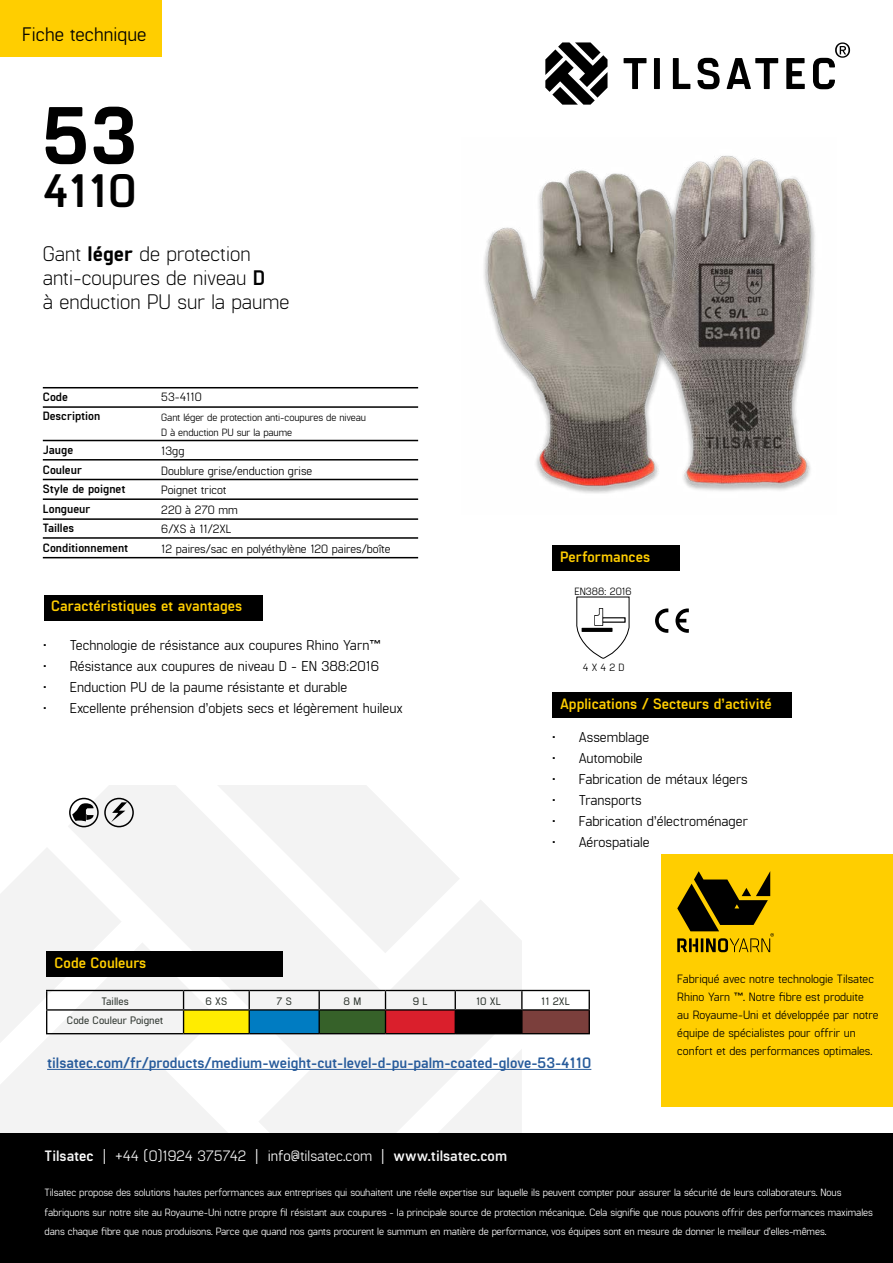
<style>
.page{position:relative;width:893px;height:1263px;background:#fff}
.page>*{position:absolute;margin:0;border:0;box-sizing:border-box;transform-origin:0 0}
.t1{font:800 81px "Manifold CF";color:#000}
.t2{font:700 46.8px "Manifold CF";color:#000}
.t3{font:300 21px/24px "Manifold CF";color:#000}
.t4{font:19.5px "Manifold CF";color:#000}
.t5{font:700 15px "Manifold CF";color:#ffce00}
.t6{font:700 15px "Manifold CF";color:#275b9b}
.t7{font:15px "Manifold CF";color:#fff}
.t8{font:14.25px "Manifold CF";color:#000}
.t9{font:12px/19.5px "Manifold CF";color:#000}
.t10{font:700 12px/19.5px "Manifold CF";color:#000}
.t11{font:600 10.8px "Manifold CF";color:#303731}
.t12{font:10.5px/19.5px "Manifold CF";letter-spacing:-.01em;color:#fff}
.t13{font:10.5px/15px "Manifold CF";letter-spacing:-.01em;color:#000}
.s1{font-weight:800}
.s2{font-weight:700}
</style>
<div class="page">
<div style="left:44px;top:595px;width:218px;height:26px;background:#000"></div>
<div style="left:0;top:0;width:162px;height:56px;background:#ffce00"></div>
<div style="left:0;top:1133px;width:893px;height:130px;background:#000"></div>
<svg style="left:624px;top:58px;width:22px;height:31px"></svg>
<div style="left:654px;top:58px;width:6px;height:31px;background:#000"></div>
<svg style="left:697px;top:58px;width:23px;height:31px"></svg>
<svg style="left:786px;top:58px;width:19px;height:31px"></svg>
<svg style="left:673px;top:58px;width:17px;height:31px"></svg>
<svg style="left:726px;top:58px;width:52px;height:31px"></svg>
<svg style="left:545px;top:42px;width:62px;height:63px"></svg>
<svg style="left:813px;top:42px;width:37px;height:47px"></svg>
<div style="left:0;top:1090px;width:68px;height:43px;background:#f3f3f3"></div>
<svg style="left:68px;top:785px;width:454px;height:348px;fill:#f3f3f3"></svg>
<svg style="left:354px;top:1048px;width:168px;height:85px"></svg>
<div style="left:553px;top:545px;width:127px;height:26px;background:#000"></div>
<div style="left:184px;top:1010px;width:65px;height:24px;background:#ffec00"></div>
<div style="left:249px;top:1010px;width:70px;height:24px;background:#007cc2"></div>
<div style="left:319px;top:1010px;width:66px;height:24px;background:#366129"></div>
<div style="left:385px;top:1010px;width:70px;height:24px;background:#da1f2c"></div>
<div style="left:455px;top:1010px;width:67px;height:24px;background:#000"></div>
<div style="left:522px;top:1010px;width:67px;height:24px;background:#7b3f3c"></div>
<hr style="left:46px;top:990px;width:138px;height:1px;background:#000">
<hr style="left:184px;top:990px;width:65px;height:1px;background:#000">
<hr style="left:249px;top:990px;width:70px;height:1px;background:#000">
<hr style="left:319px;top:990px;width:66px;height:1px;background:#000">
<svg style="left:318px;top:991px;width:2px;height:18px"></svg>
<hr style="left:385px;top:990px;width:70px;height:1px;background:#000">
<hr style="left:455px;top:990px;width:67px;height:1px;background:#000">
<hr style="left:522px;top:990px;width:68px;height:1px;background:#000">
<svg style="left:521px;top:991px;width:2px;height:18px"></svg>
<hr style="left:46px;top:1009px;width:138px;height:1px;background:#000">
<svg style="left:0;top:847px;width:122px;height:243px"></svg>
<hr style="left:184px;top:1009px;width:65px;height:1px;background:#000">
<svg style="left:183px;top:991px;width:1px;height:42px"></svg>
<hr style="left:249px;top:1009px;width:70px;height:1px;background:#000">
<svg style="left:249px;top:991px;width:1px;height:42px"></svg>
<hr style="left:319px;top:1009px;width:66px;height:1px;background:#000">
<hr style="left:318px;top:1010px;width:2px;height:23px;background:#000">
<hr style="left:385px;top:1009px;width:70px;height:1px;background:#000">
<svg style="left:385px;top:991px;width:1px;height:42px"></svg>
<hr style="left:455px;top:1009px;width:67px;height:1px;background:#000">
<svg style="left:455px;top:991px;width:1px;height:19px"></svg>
<hr style="left:522px;top:1009px;width:68px;height:1px;background:#000">
<hr style="left:521px;top:1010px;width:2px;height:23px;background:#000">
<svg style="left:589px;top:991px;width:1px;height:42px"></svg>
<hr style="left:46px;top:1033px;width:138px;height:1px;background:#000">
<hr style="left:184px;top:1033px;width:65px;height:1px;background:#000">
<hr style="left:249px;top:1033px;width:70px;height:1px;background:#000">
<hr style="left:319px;top:1033px;width:66px;height:1px;background:#000">
<hr style="left:385px;top:1033px;width:70px;height:1px;background:#000">
<hr style="left:522px;top:1033px;width:68px;height:1px;background:#000">
<div style="left:46px;top:951px;width:236px;height:25px;background:#000"></div>
<div style="left:552px;top:693px;width:240px;height:25px;background:#000"></div>
<div style="left:661px;top:854px;width:232px;height:252px;background:#ffce00"></div>
<svg style="left:677px;top:871px;width:97px;height:81px"></svg>
<svg style="left:576px;top:597px;width:53px;height:62px"></svg>
<svg style="left:655px;top:608px;width:13px;height:25px"></svg>
<svg style="left:675px;top:608px;width:14px;height:25px"></svg>
<hr style="left:47px;top:1069px;width:544px;height:1px;background:#275b9b">
<hr style="left:43px;top:557px;width:375px;height:1px;background:#000">
<hr style="left:43px;top:537px;width:375px;height:2px;background:#000">
<hr style="left:43px;top:518px;width:375px;height:2px;background:#000">
<hr style="left:43px;top:498px;width:375px;height:2px;background:#000">
<hr style="left:43px;top:479px;width:375px;height:1px;background:#000">
<hr style="left:43px;top:459px;width:375px;height:1px;background:#000">
<hr style="left:43px;top:440px;width:375px;height:1px;background:#000">
<hr style="left:43px;top:406px;width:375px;height:2px;background:#000">
<hr style="left:43px;top:387px;width:375px;height:1px;background:#000">
<div style="left:69px;top:798px;width:30px;height:29px;border:2px solid #000;border-radius:50%"></div>
<svg style="left:72px;top:803px;width:22px;height:18px"></svg>
<svg style="left:111px;top:802px;width:16px;height:20px"></svg>
<div style="left:104px;top:798px;width:30px;height:29px;border:2px solid #000;border-radius:50%"></div>
<img style="left:484px;top:155px;width:331px;height:338px">
<h3 class="t4" style="left:22px;top:23px;width:126px">Fiche technique</h3>
<h1 class="t1" style="left:42px;top:89px;width:97px">53</h1>
<h2 class="t2" style="left:43px;top:164px;width:95px">4110</h2>
<h3 class="t3" style="left:43px;top:243px;width:248px">Gant <span class="s1">léger</span> de protection anti-coupures de niveau <span class="s2">D<br></span>à enduction PU sur la paume</h3>
<p class="t10" style="left:43px;top:388px;width:59px">Code<br>Description</p>
<p class="t10" style="left:43px;top:441px;width:87px">Jauge<br>Couleur<br>Style de poignet<br>Longueur<br>Tailles<br>Conditionnement</p>
<p class="t9" style="left:161px;top:388px;width:42px">53-4110</p>
<p class="t13" style="left:161px;top:410px;width:206px">Gant léger de protection anti-coupures de niveau<br>D à enduction PU sur la paume</p>
<p class="t9" style="left:161px;top:442px;width:231px">13gg<br>Doublure grise/enduction grise<br>Poignet tricot<br>220 à 270 mm<br>6/XS à 11/2XL<br>12 paires/sac en polyéthylène 120 paires/boîte</p>
<h3 class="t5" style="left:51px;top:597px;width:192px">Caractéristiques et avantages</h3>
<h3 class="t8" style="left:43px;top:637px;width:339px">• Technologie de résistance aux coupures Rhino Yarn™</h3>
<h3 class="t8" style="left:43px;top:658px;width:338px">• Résistance aux coupures de niveau D - EN 388:2016</h3>
<h3 class="t8" style="left:43px;top:679px;width:306px">• Enduction PU de la paume résistante et durable</h3>
<h3 class="t8" style="left:43px;top:700px;width:361px">• Excellente préhension d’objets secs et légèrement huileux</h3>
<h3 class="t5" style="left:55px;top:954px;width:93px">Code Couleurs</h3>
<h3 class="t5" style="left:560px;top:548px;width:91px">Performances</h3>
<p class="t13" style="left:574px;top:584px;width:59px">EN388: 2016</p>
<p class="t13" style="left:583px;top:660px;width:43px">4 X 4 2 D</p>
<h3 class="t5" style="left:560px;top:695px;width:213px">Applications / Secteurs d’activité</h3>
<h3 class="t8" style="left:552px;top:729px;width:99px">• Assemblage</h3>
<h3 class="t8" style="left:552px;top:750px;width:93px">• Automobile</h3>
<h3 class="t8" style="left:552px;top:771px;width:197px">• Fabrication de métaux légers</h3>
<h3 class="t8" style="left:552px;top:792px;width:91px">• Transports</h3>
<h3 class="t8" style="left:552px;top:813px;width:198px">• Fabrication d’électroménager</h3>
<h3 class="t8" style="left:552px;top:834px;width:99px">• Aérospatiale</h3>
<p class="t11" style="left:102px;top:994px;width:29px">Tailles</p>
<p class="t11" style="left:206px;top:994px;width:23px">6 XS</p>
<p class="t11" style="left:277px;top:994px;width:17px">7 S</p>
<p class="t11" style="left:343px;top:994px;width:19px">8 M</p>
<p class="t11" style="left:413px;top:994px;width:16px">9 L</p>
<p class="t11" style="left:476px;top:994px;width:26px">10 XL</p>
<p class="t11" style="left:541px;top:994px;width:30px">11 2XL</p>
<p class="t11" style="left:67px;top:1014px;width:98px">Code Couleur Poignet</p>
<h3 class="t6" style="left:47px;top:1054px;width:546px">tilsatec.com/fr/products/medium-weight-cut-level-d-pu-palm-coated-glove-53-4110</h3>
<h3 class="t7" style="left:45px;top:1147px;width:464px"><span class="s2">Tilsatec</span> | +44 (0)1924 375742 | info@tilsatec.com | <span class="s2">www.tilsatec.com</span></h3>
<p class="t9" style="left:677px;top:970px;width:203px;line-height:18px">Fabriqué avec notre technologie Tilsatec Rhino Yarn ™. Notre fibre est produite au Royaume-Uni et développée par notre équipe de spécialistes pour offrir un confort et des performances optimales.</p>
<p class="t12" style="left:45px;top:1183px;width:830px">Tilsatec propose des solutions hautes performances aux entreprises qui souhaitent une réelle expertise sur laquelle ils peuvent compter pour assurer la sécurité de leurs collaborateurs. Nous fabriquons sur notre site au Royaume-Uni notre propre fil résistant aux coupures - la principale source de protection mécanique. Cela signifie que nous pouvons offrir des performances maximales dans chaque fibre que nous produisons. Parce que quand nos gants procurent le summum en matière de performance, vos équipes sont en mesure de donner le meilleur d’elles-mêmes.</p>
</div>
